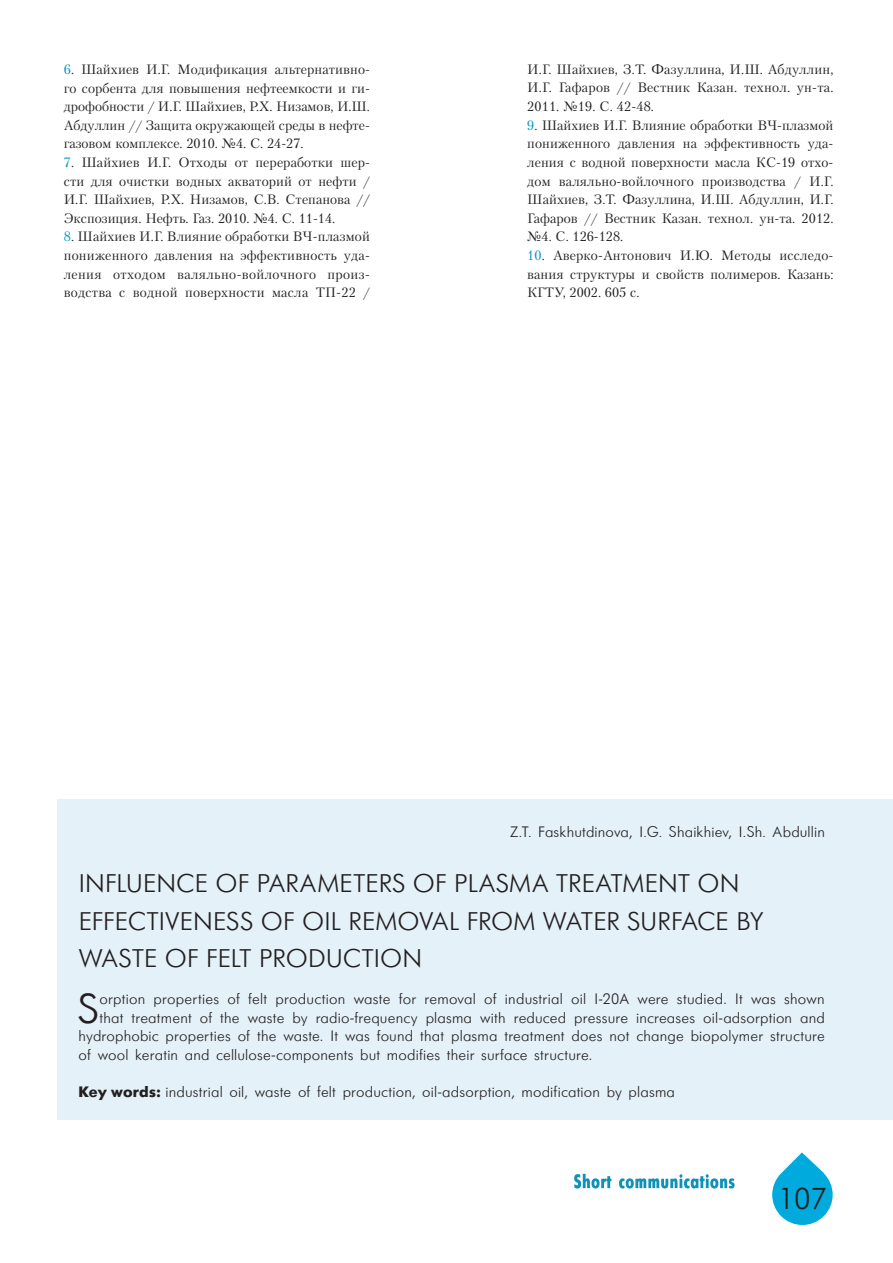
<style>
.page{position:relative;width:893px;height:1263px;background:#fff}
.page>*{position:absolute;margin:0;border:0;box-sizing:border-box;transform-origin:0 0}
.t1{font:41.55px "Futuris Cyrillic";color:#231f20}
.t2{font:30px "Futuris Cyrillic";color:#231f20}
.t3{font:25.5px/37.2px "Futuris C";letter-spacing:.01em;color:#231f20}
.t4{font:15px "Futuris Cyrillic";letter-spacing:.01em;color:#231f20}
.t5{font:15px "Futuris";letter-spacing:.01em;color:#231f20}
.t6{font:13.5px/18.6px "Petersburg C";letter-spacing:.005em;color:#231f20;text-align:justify}
.s1{color:#0094c1}
.s2{font-style:italic}
.s3{font-family:"Futuris C";font-weight:700}
</style>
<div class="page">
<svg style="left:574px;top:1174px;width:160px;height:14px"></svg>
<svg style="left:772px;top:1152px;width:61px;height:73px"></svg>
<div style="left:57px;top:799px;width:836px;height:321px;background:#e4f1f8"></div>
<p class="t6" style="left:64px;top:60px;width:308px"><span class="s1">6</span><span class="s2">.</span> Шайхиев И.Г. Модификация альтернативно&shy;го сорбента для повышения нефтеемкости и ги&shy;дрофобности / И.Г. Шайхиев, Р.Х. Низамов, И.Ш.<br>Абдуллин // Защита окружающей среды в нефте&shy;газовом комплексе. 2010. №4. С. 24-27.</p>
<p class="t6" style="left:64px;top:153px;width:308px"><span class="s1">7</span><span class="s2">.</span> Шайхиев И.Г. Отходы от переработки шер&shy;сти для очистки водных акваторий от нефти / И.Г. Шайхиев, Р.Х. Низамов, С.В. Степанова // Экспозиция. Нефть. Газ. 2010. №4. С. 11-14.</p>
<p class="t6" style="left:64px;top:227px;width:308px"><span class="s1">8</span><span class="s2">.</span> Шайхиев И.Г. Влияние обработки ВЧ-плазмой пониженного давления на эффективность уда&shy;ления отходом валяльно-войлочного произ&shy;водства с водной поверхности масла ТП-22 /</p>
<p class="t6" style="left:527px;top:60px;width:308px">И.Г. Шайхиев, З.Т. Фазуллина, И.Ш. Абдуллин, И.Г. Гафаров // Вестник Казан. технол. ун-та.<br>2011. №19. С. 42-48.</p>
<p class="t6" style="left:527px;top:116px;width:308px"><span class="s1">9</span><span class="s2">.</span> Шайхиев И.Г. Влияние обработки ВЧ-плазмой пониженного давления на эффективность уда&shy;ления с водной поверхности масла КС-19 отхо&shy;дом валяльно-войлочного производства / И.Г.<br>Шайхиев, З.Т. Фазуллина, И.Ш. Абдуллин, И.Г.<br>Гафаров // Вестник Казан. технол. ун-та. 2012. №4. С. 126-128.</p>
<p class="t6" style="left:527px;top:246px;width:308px"><span class="s1">10</span><span class="s2">.</span> Аверко-Антонович И.Ю. Методы исследо&shy;вания структуры и свойств полимеров. Казань:<br>КГТУ, 2002. 605 с.</p>
<p class="t5" style="left:510px;top:824px;width:316px">Z.T. Faskhutdinova, I.G. Shaikhiev, I.Sh. Abdullin</p>
<h3 class="t3" style="left:79px;top:866px;width:686px">I NFLUENCE OF PARAMETERS OF PLASMA TREATMENT ON<br>EFFECTIVENESS OF OIL REMOVAL FROM WATER SURFACE BY<br>WASTE OF FELT PRODUCTION</h3>
<h1 class="t1" style="left:78px;top:987px;width:23px">S</h1>
<p class="t4" style="left:99px;top:991px;width:727px">orption properties of felt production waste for removal of industrial oil I-20A were studied. It was shown</p>
<p class="t4" style="left:99px;top:1010px;width:727px">that treatment of the waste by radio-frequency plasma with reduced pressure increases oil-adsorption and</p>
<p class="t4" style="left:79px;top:1028px;width:748px">hydrophobic properties of the waste. It was found that plasma treatment does not change biopolymer structure</p>
<p class="t4" style="left:79px;top:1047px;width:515px">of wool keratin and cellulose-components but modifies their surface structure.</p>
<p class="t5" style="left:79px;top:1084px;width:598px"><span class="s3">Key words:</span> industrial oil, waste of felt production, oil-adsorption, modification by plasma</p>
<h2 class="t2" style="left:778px;top:1183px;width:51px">107</h2>
</div>
